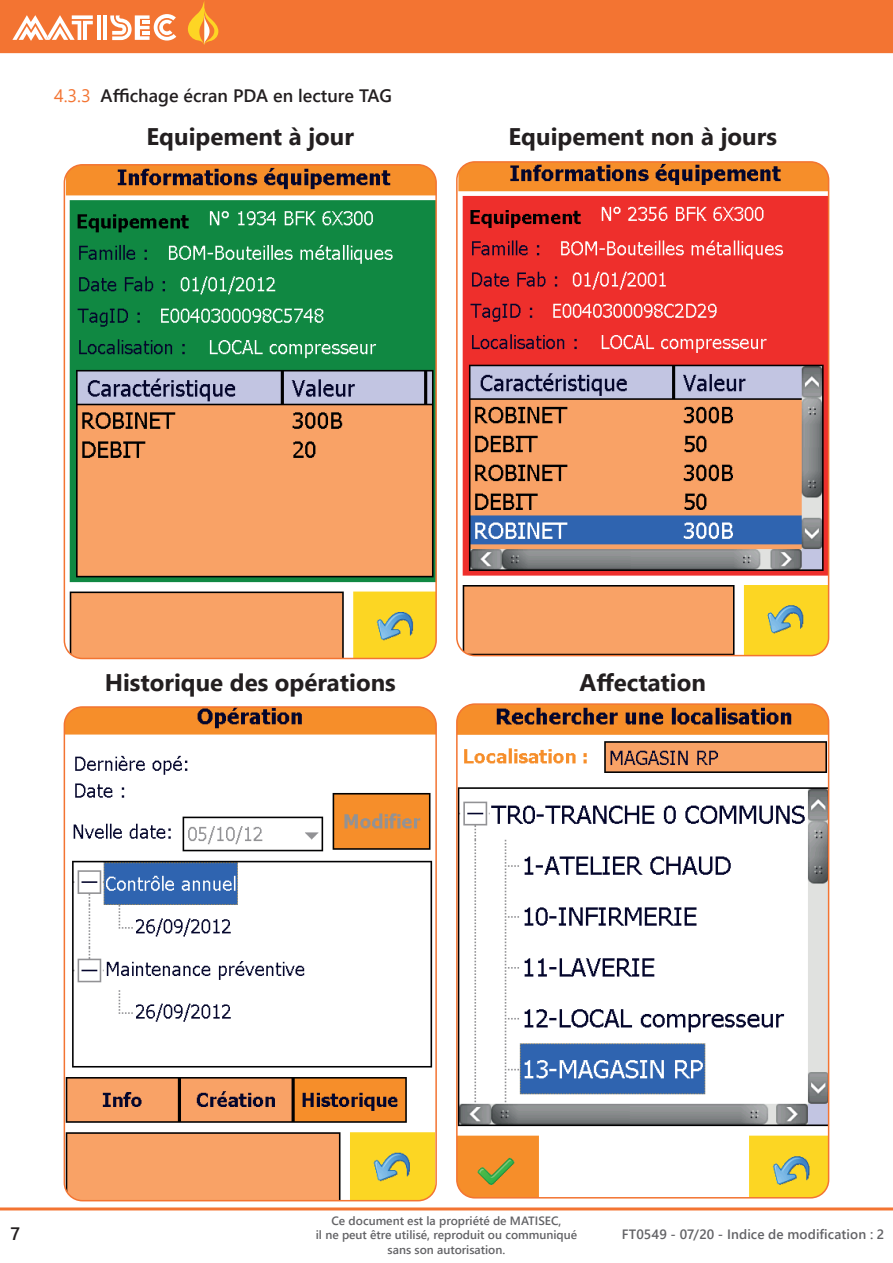
<style>
.page{position:relative;width:893px;height:1263px;background:#fff}
.page>*{position:absolute;margin:0;border:0;box-sizing:border-box;transform-origin:0 0}
.texte{font:700 24px "Segoe UI";color:#231f20}
.t1{font:600 18px "Segoe UI";color:#231f20}
.t2{font:600 13.5px "Segoe UI";letter-spacing:.005em;color:#636366}
.t3{font:600 12px/14.4px "Segoe UI";color:#636366;text-align:center}
.s1{font-weight:400;color:#f37432}
</style>
<div class="page">
<div style="left:0;top:0;width:893px;height:53px;background:#f37432"></div>
<hr style="left:97px;top:15px;width:4px;height:25px;background:#fff">
<hr style="left:103px;top:15px;width:3px;height:25px;background:#fff">
<svg style="left:12px;top:15px;width:81px;height:26px"></svg>
<svg style="left:110px;top:14px;width:66px;height:27px"></svg>
<svg style="left:188px;top:0;width:30px;height:45px"></svg>
<hr style="left:0;top:1207px;width:893px;height:3px;background:#f37432">
<img style="left:66px;top:165px;width:370px;height:493px">
<div style="left:64px;top:164px;width:373px;height:495px;border:2px solid #f37432;border-radius:18px"></div>
<img style="left:458px;top:162px;width:371px;height:494px">
<div style="left:456px;top:161px;width:373px;height:495px;border:2px solid #f37432;border-radius:18px"></div>
<img style="left:64px;top:709px;width:372px;height:492px">
<div style="left:64px;top:706px;width:373px;height:495px;border:2px solid #f37432;border-radius:18px"></div>
<img style="left:457px;top:706px;width:372px;height:492px">
<div style="left:456px;top:703px;width:373px;height:495px;border:2px solid #f37432;border-radius:18px"></div>
<p class="t1" style="left:54px;top:79px;width:340px"><span class="s1">4.3.3</span> Affichage écran PDA en lecture TAG</p>
<p class="texte" style="left:147px;top:113px;width:209px">Equipement à jour</p>
<p class="texte" style="left:508px;top:113px;width:270px">Equipement non à jours</p>
<p class="texte" style="left:105px;top:660px;width:293px">Historique des opérations</p>
<p class="texte" style="left:579px;top:660px;width:128px">Affectation</p>
<p class="t3" style="left:316px;top:1212px;width:263px">Ce document est la propriété de MATISEC,<br>il ne peut être utilisé, reproduit ou communiqué sans son autorisation.</p>
<h2 class="t1" style="left:11px;top:1216px;width:11px">7</h2>
<p class="t2" style="left:622px;top:1221px;width:264px">FT0549 - 07/20 - Indice de modification : 2</p>
</div>
